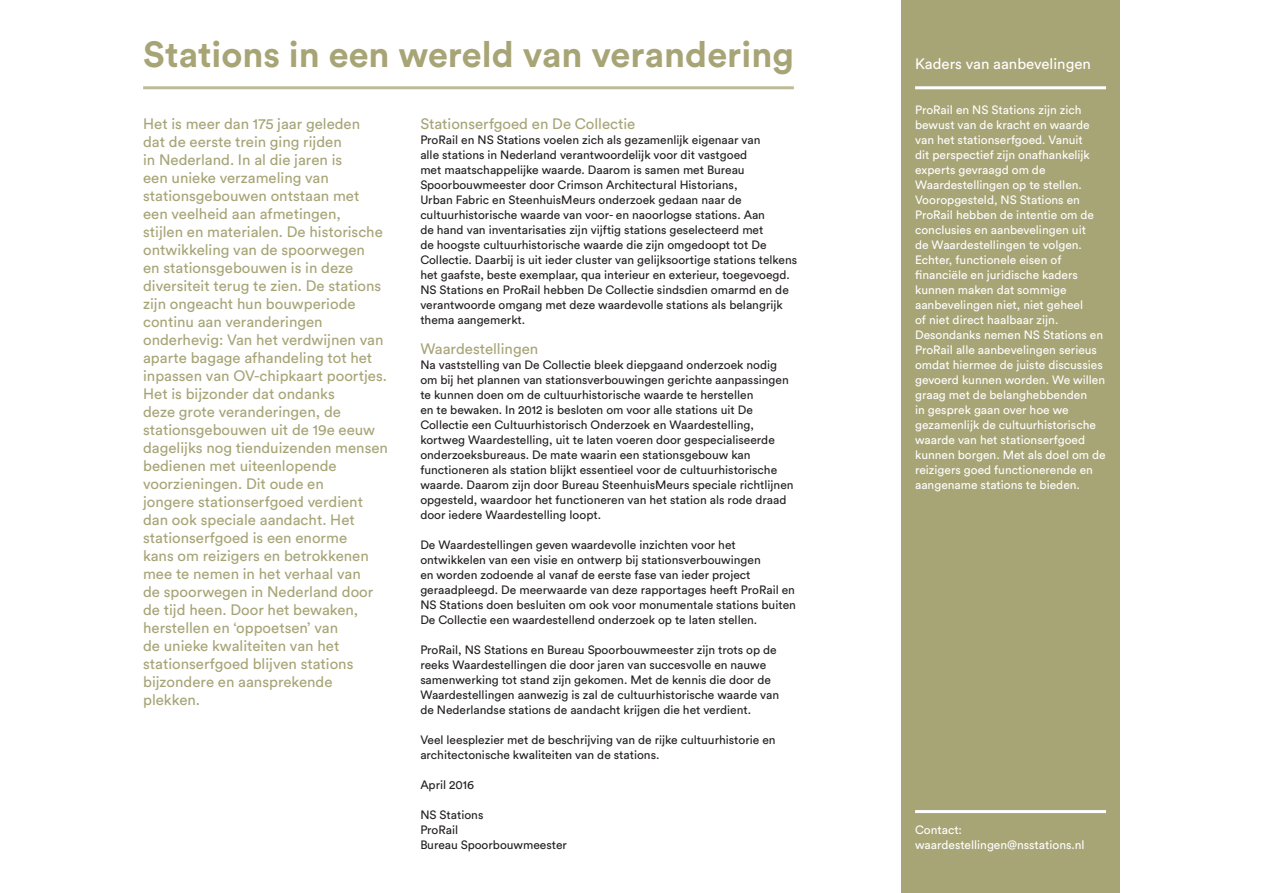
<style>
.page{position:relative;width:1263px;height:893px;background:#fff}
.page>*{position:absolute;margin:0;border:0;box-sizing:border-box;transform-origin:0 0}
.t1{font:700 36px "Circular Std";color:#a7a476}
.t2{font:15px/18px "Circular Std";color:#a7a476}
.t3{font:15px "Circular Std";color:#fff}
.t4{font:12px/15px "Circular Std";color:#231f20}
.t5{font:12px/15px "Circular Std";color:#fff}
</style>
<div class="page">
<div style="left:901px;top:0;width:219px;height:893px;background:#a7a476"></div>
<hr style="left:915px;top:810px;width:191px;height:3px;background:#fff">
<hr style="left:143px;top:86px;width:651px;height:3px;background:#a7a476">
<hr style="left:915px;top:86px;width:191px;height:3px;background:#fff">
<h1 class="t1" style="left:143px;top:31px;width:652px">Stations in een wereld van verandering</h1>
<p class="t2" style="left:143px;top:115px;width:246px">Het is meer dan 175 jaar geleden<br>dat de eerste trein ging rijden<br>in Nederland. In al die jaren is<br>een unieke verzameling van stationsgebouwen ontstaan met<br>een veelheid aan afmetingen,<br>stijlen en materialen. De historische ontwikkeling van de spoorwegen<br>en stationsgebouwen is in deze diversiteit terug te zien. De stations zijn ongeacht hun bouwperiode continu aan veranderingen onderhevig: Van het verdwijnen van aparte bagage afhandeling tot het inpassen van OV-chipkaart poortjes.<br>Het is bijzonder dat ondanks<br>deze grote veranderingen, de stationsgebouwen uit de 19e eeuw dagelijks nog tienduizenden mensen bedienen met uiteenlopende voorzieningen. Dit oude en<br>jongere stationserfgoed verdient dan ook speciale aandacht. Het stationserfgoed is een enorme<br>kans om reizigers en betrokkenen mee te nemen in het verhaal van<br>de spoorwegen in Nederland door de tijd heen. Door het bewaken, herstellen en ‘oppoetsen’ van<br>de unieke kwaliteiten van het stationserfgoed blijven stations bijzondere en aansprekende plekken.</p>
<p class="t2" style="left:420px;top:115px;width:217px">Stationserfgoed en De Collectie</p>
<p class="t4" style="left:420px;top:132px;width:378px">ProRail en NS Stations voelen zich als gezamenlijk eigenaar van<br>alle stations in Nederland verantwoordelijk voor dit vastgoed<br>met maatschappelijke waarde. Daarom is samen met Bureau Spoorbouwmeester door Crimson Architectural Historians,<br>Urban Fabric en SteenhuisMeurs onderzoek gedaan naar de cultuurhistorische waarde van voor- en naoorlogse stations. Aan<br>de hand van inventarisaties zijn vijftig stations geselecteerd met<br>de hoogste cultuurhistorische waarde die zijn omgedoopt tot De Collectie. Daarbij is uit ieder cluster van gelijksoortige stations telkens het gaafste, beste exemplaar, qua interieur en exterieur, toegevoegd.<br>NS Stations en ProRail hebben De Collectie sindsdien omarmd en de verantwoorde omgang met deze waardevolle stations als belangrijk thema aangemerkt.</p>
<p class="t2" style="left:420px;top:340px;width:119px">Waardestellingen</p>
<p class="t4" style="left:420px;top:357px;width:375px">Na vaststelling van De Collectie bleek diepgaand onderzoek nodig om bij het plannen van stationsverbouwingen gerichte aanpassingen te kunnen doen om de cultuurhistorische waarde te herstellen<br>en te bewaken. In 2012 is besloten om voor alle stations uit De Collectie een Cultuurhistorisch Onderzoek en Waardestelling, kortweg Waardestelling, uit te laten voeren door gespecialiseerde onderzoeksbureaus. De mate waarin een stationsgebouw kan functioneren als station blijkt essentieel voor de cultuurhistorische waarde. Daarom zijn door Bureau SteenhuisMeurs speciale richtlijnen opgesteld, waardoor het functioneren van het station als rode draad door iedere Waardestelling loopt.</p>
<p class="t4" style="left:420px;top:537px;width:377px">De Waardestellingen geven waardevolle inzichten voor het ontwikkelen van een visie en ontwerp bij stationsverbouwingen<br>en worden zodoende al vanaf de eerste fase van ieder project geraadpleegd. De meerwaarde van deze rapportages heeft ProRail en NS Stations doen besluiten om ook voor monumentale stations buiten De Collectie een waardestellend onderzoek op te laten stellen.</p>
<p class="t4" style="left:420px;top:642px;width:360px">ProRail, NS Stations en Bureau Spoorbouwmeester zijn trots op de reeks Waardestellingen die door jaren van succesvolle en nauwe samenwerking tot stand zijn gekomen. Met de kennis die door de Waardestellingen aanwezig is zal de cultuurhistorische waarde van de Nederlandse stations de aandacht krijgen die het verdient.</p>
<p class="t4" style="left:420px;top:732px;width:357px">Veel leesplezier met de beschrijving van de rijke cultuurhistorie en architectonische kwaliteiten van de stations.</p>
<p class="t4" style="left:420px;top:777px;width:55px">April 2016</p>
<p class="t4" style="left:420px;top:807px;width:148px">NS Stations<br>ProRail<br>Bureau Spoorbouwmeester</p>
<p class="t3" style="left:915px;top:55px;width:177px">Kaders van aanbevelingen</p>
<p class="t5" style="left:915px;top:102px;width:192px">ProRail en NS Stations zijn zich bewust van de kracht en waarde van het stationserfgoed. Vanuit<br>dit perspectief zijn onafhankelijk experts gevraagd om de<br>Waardestellingen op te stellen.<br>Vooropgesteld, NS Stations en<br>ProRail hebben de intentie om de conclusies en aanbevelingen uit<br>de Waardestellingen te volgen.<br>Echter, functionele eisen of financiële en juridische kaders kunnen maken dat sommige aanbevelingen niet, niet geheel<br>of niet direct haalbaar zijn.<br>Desondanks nemen NS Stations en<br>ProRail alle aanbevelingen serieus omdat hiermee de juiste discussies gevoerd kunnen worden. We willen graag met de belanghebbenden<br>in gesprek gaan over hoe we gezamenlijk de cultuurhistorische waarde van het stationserfgoed kunnen borgen. Met als doel om de reizigers goed functionerende en aangename stations te bieden.</p>
<p class="t5" style="left:915px;top:822px;width:171px">Contact: waardestellingen@nsstations.nl</p>
</div>
